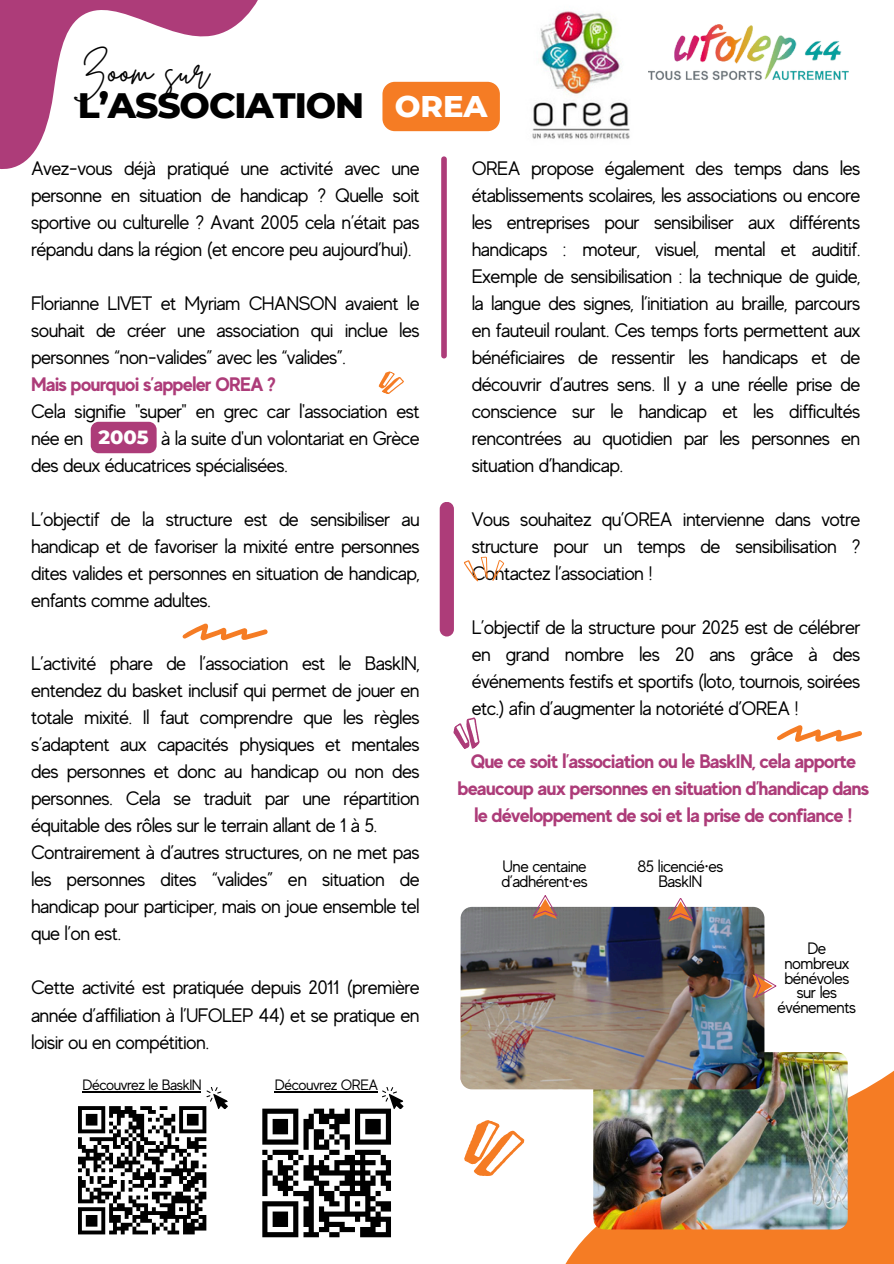
<style>
.page{position:relative;width:894px;height:1264px;background:#fff}
.page>*{position:absolute;margin:0;border:0;box-sizing:border-box;transform-origin:0 0}
.t1{font:38.25px "Brittany Signature";color:#000}
.t2{font:800 36px "Montserrat";letter-spacing:-.03em;color:#000}
.t3{font:800 30.45px "Montserrat";color:#fff}
.t4{font:19.5px/27px "MADE Evolve Sans";letter-spacing:-.03em;color:#000;text-align:justify}
.t5{font:700 19.5px/27px "MADE Evolve Sans";letter-spacing:-.03em;color:#ad3c79;text-align:center}
.t6{font:800 19.5px "Montserrat";color:#fff}
.t7{font:16.5px/14.7px "MADE Evolve Sans";letter-spacing:-.03em;color:#000;text-align:center}
.t8{font:15px "MADE Evolve Sans";letter-spacing:-.03em;color:#000}
.s1{font-weight:700;color:#ad3c79}
.s2{font-family:"Noto Sans"}
</style>
<div class="page">
<svg style="left:484px;top:911px;width:409px;height:352px"></svg>
<svg style="left:0;top:0;width:258px;height:169px"></svg>
<svg style="left:441px;top:156px;width:5px;height:202px"></svg>
<svg style="left:182px;top:623px;width:86px;height:17px"></svg>
<div style="left:439px;top:502px;width:15px;height:134px;background:#ad3c79;border-radius:7px"></div>
<img style="left:593px;top:1052px;width:254px;height:177px;border-radius:11px">
<img style="left:460px;top:906px;width:304px;height:183px;border-radius:11px">
<img style="left:499px;top:10px;width:131px;height:129px">
<img style="left:648px;top:24px;width:199px;height:56px">
<svg style="left:378px;top:371px;width:26px;height:23px"></svg>
<svg style="left:464px;top:1116px;width:63px;height:68px"></svg>
<svg style="left:532px;top:895px;width:25px;height:24px"></svg>
<div style="left:382px;top:82px;width:117px;height:49px;background:#f57c24"></div>
<div style="left:91px;top:422px;width:65px;height:31px;background:#ad3c79"></div>
<svg style="left:668px;top:898px;width:24px;height:23px"></svg>
<svg style="left:752px;top:973px;width:23px;height:25px"></svg>
<svg style="left:777px;top:725px;width:85px;height:17px"></svg>
<svg style="left:464px;top:556px;width:41px;height:26px"></svg>
<svg style="left:78px;top:1087px;width:150px;height:148px"></svg>
<div style="left:262px;top:1232px;width:36px;height:5px;background:#000"></div>
<div style="left:303px;top:1232px;width:16px;height:5px;background:#000"></div>
<div style="left:329px;top:1232px;width:10px;height:5px;background:#000"></div>
<div style="left:360px;top:1232px;width:31px;height:5px;background:#000"></div>
<svg style="left:262px;top:1087px;width:142px;height:145px"></svg>
<hr style="left:82px;top:1091px;width:119px;height:1px;background:#000">
<svg style="left:453px;top:717px;width:27px;height:32px"></svg>
<h6 class="t1" style="left:78px;top:45px;width:133px">Zoom sur</h6>
<h6 class="t2" style="left:78px;top:83px;width:288px">L’ASSOCIATION</h6>
<p class="t3" style="left:394px;top:88px;width:94px">OREA</p>
<p class="t4" style="left:31px;top:155px;width:390px">Avez-vous déjà pratiqué une activité avec une personne en situation de handicap ? Quelle soit sportive ou culturelle ? Avant 2005 cela n’était pas répandu dans la région (et encore peu aujourd’hui).</p>
<h2 class="t4" style="left:31px;top:290px;width:390px;text-align:left">Florianne LIVET et Myriam CHANSON avaient le souhait de créer une association qui inclue les personnes “non-valides” avec les “valides”.<br><span class="s1">Mais pourquoi s’appeler OREA ?<br></span>Cela signifie "super" en grec car l'association est née en</h2>
<h4 class="t6" style="left:98px;top:425px;width:52px">2005</h4>
<h2 class="t4" style="left:31px;top:425px;width:390px;text-indent:130px">à la suite d'un volontariat en Grèce des deux éducatrices spécialisées.</h2>
<p class="t4" style="left:31px;top:506px;width:390px">L’objectif de la structure est de sensibiliser au handicap et de favoriser la mixité entre personnes dites valides et personnes en situation de handicap, enfants comme adultes.</p>
<h6 class="t4" style="left:31px;top:650px;width:390px;text-align:left">L’activité phare de l’association est le BaskIN, entendez du basket inclusif qui permet de jouer en totale mixité. Il faut comprendre que les règles s’adaptent aux capacités physiques et mentales des personnes et donc au handicap ou non des personnes. Cela se traduit par une répartition équitable des rôles sur le terrain allant de 1 à 5.<br>Contrairement à d’autres structures, on ne met pas les personnes dites “valides” en situation de handicap pour participer, mais on joue ensemble tel que l’on est.</h6>
<h6 class="t4" style="left:31px;top:974px;width:390px">Cette activité est pratiquée depuis 2011 (première année d’affiliation à l’UFOLEP 44) et se pratique en loisir ou en compétition.</h6>
<h5 class="t8" style="left:82px;top:1076px;width:121px">Découvrez le BaskIN</h5>
<p class="t8" style="left:275px;top:1076px;width:105px">Découvrez OREA</p>
<h6 class="t4" style="left:471px;top:155px;width:390px">OREA propose également des temps dans les établissements scolaires, les associations ou encore les entreprises pour sensibiliser aux différents handicaps : moteur, visuel, mental et auditif.<br>Exemple de sensibilisation : la technique de guide, la langue des signes, l’initiation au braille, parcours en fauteuil roulant. Ces temps forts permettent aux bénéficiaires de ressentir les handicaps et de découvrir d’autres sens. Il y a une réelle prise de conscience sur le handicap et les difficultés rencontrées au quotidien par les personnes en situation d’handicap.</h6>
<p class="t4" style="left:471px;top:506px;width:390px">Vous souhaitez qu’OREA intervienne dans votre structure pour un temps de sensibilisation ?<br>Contactez l’association !</p>
<p class="t4" style="left:471px;top:614px;width:390px">L’objectif de la structure pour 2025 est de célébrer en grand nombre les 20 ans grâce à des événements festifs et sportifs (loto, tournois, soirées etc.) afin d’augmenter la notoriété d’OREA !</p>
<p class="t5" style="left:458px;top:747px;width:413px">Que ce soit l’association ou le BaskIN, cela apporte beaucoup aux personnes en situation d’handicap dans le développement de soi et la prise de confiance !</p>
<h6 class="t7" style="left:501px;top:859px;width:88px;text-align:left">Une centaine d’adhérent<span class="s2">·</span>es</h6>
<h6 class="t7" style="left:637px;top:859px;width:87px">85 licencié<span class="s2">·</span>es<br>BaskIN</h6>
<p class="t7" style="left:777px;top:941px;width:80px">De nombreux bénévoles sur les événements</p>
</div>
